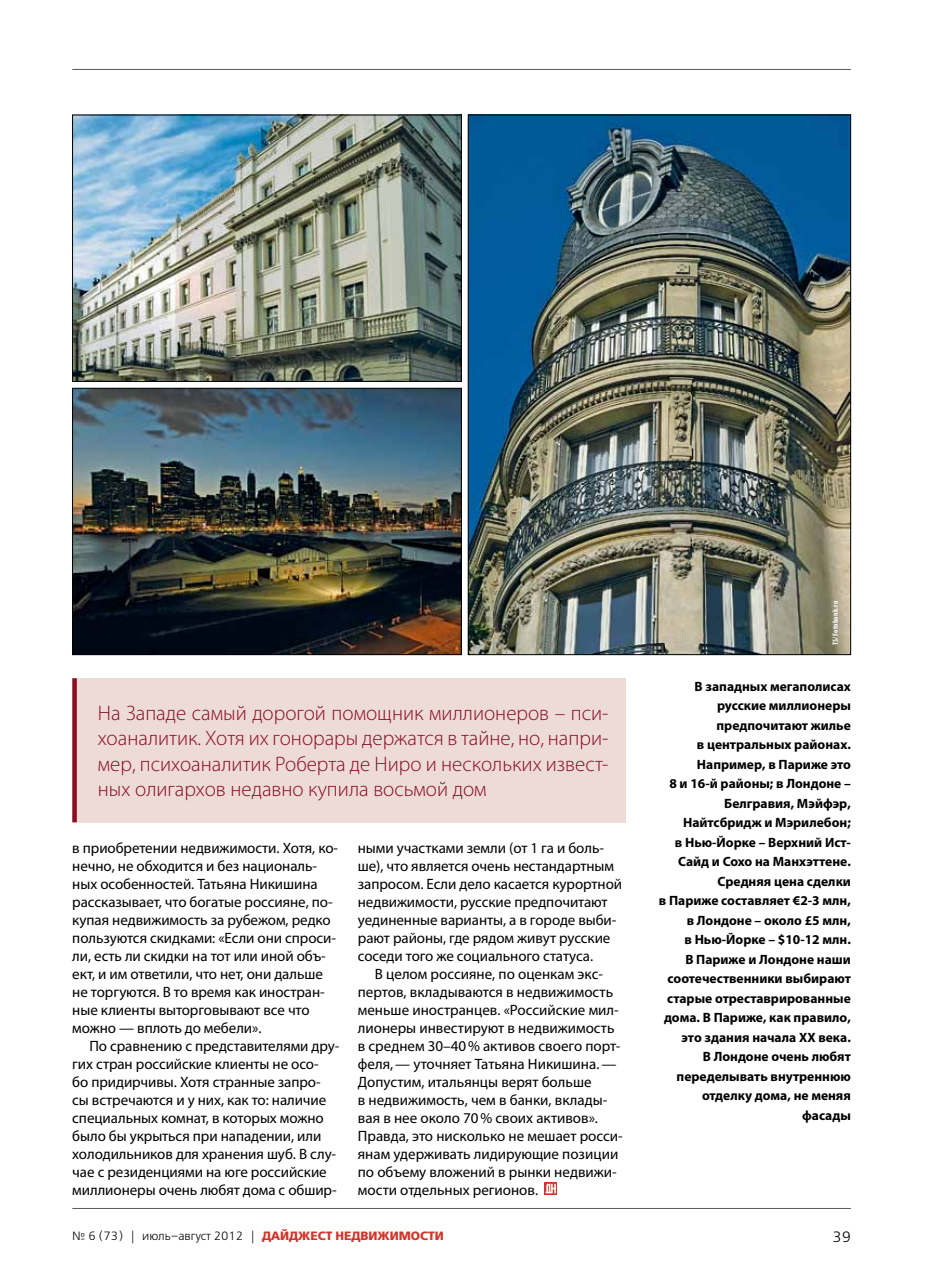
<style>
.page{position:relative;width:936px;height:1263px;background:#fff}
.page>*{position:absolute;margin:0;border:0;box-sizing:border-box;transform-origin:0 0}
.t1{font:300 21px/25.5px "Myriad Pro";color:#8b0c23;text-align:justify}
.t2{font:15px/18px "Myriad Pro";letter-spacing:-.005em;color:#000}
.t3{font:15px "Free Set Light C";color:#000}
.t4{font:700 13.5px/19.5px "Myriad Pro";color:#000;text-align:right}
.t5{font:12px "Free Set Light C";color:#000}
.t6{font:700 condensed 7.5px "Myriad Pro";letter-spacing:.04em;color:#fff}
.s1{font-family:"Free Set Bold C";color:#d2342a}
</style>
<div class="page">
<hr style="left:72px;top:1208px;width:778px;height:1px;background:#58595b">
<svg style="left:544px;top:1182px;width:13px;height:13px"></svg>
<svg style="left:545px;top:1184px;width:11px;height:9px"></svg>
<hr style="left:72px;top:69px;width:778px;height:1px;background:#58595b">
<div style="left:72px;top:678px;width:553px;height:144px;background:#eddbd7"></div>
<div style="left:72px;top:678px;width:5px;height:144px;background:#8b0c23"></div>
<img style="left:470px;top:117px;width:378px;height:536px">
<img style="left:74px;top:117px;width:385px;height:263px">
<div style="left:72px;top:115px;width:389px;height:267px;border:1px solid #000"></div>
<img style="left:74px;top:390px;width:385px;height:263px">
<div style="left:72px;top:388px;width:389px;height:267px;border:1px solid #000"></div>
<h1 class="t1" style="left:98px;top:700px;width:512px">На Западе самый дорогой помощник миллионеров – пси&shy;хоаналитик. Хотя их гонорары держатся в тайне, но, напри&shy;мер, психоаналитик Роберта де Ниро и нескольких извест&shy;ных олигархов недавно купила восьмой дом</h1>
<p class="t2" style="left:72px;top:839px;width:267px">в приобретении недвижимости. Хотя, ко&shy;нечно, не обходится и без националь&shy;ных особенностей. Татьяна Никишина рассказывает, что богатые россияне, по&shy;купая недвижимость за рубежом, редко пользуются скидками: «Если они спроси&shy;ли, есть ли скидки на тот или иной объ&shy;ект, и им ответили, что нет, они дальше не торгуются. В то время как иностран&shy;ные клиенты выторговывают все что можно — вплоть до мебели».</p>
<p class="t2" style="left:72px;top:1037px;width:268px;text-indent:17px">По сравнению с представителями дру&shy;гих стран российские клиенты не осо-<br>бо придирчивы. Хотя странные запро&shy;сы встречаются и у них, как то: наличие специальных комнат, в которых можно было бы укрыться при нападении, или холодильников для хранения шуб. В слу&shy;чае с резиденциями на юге российские миллионеры очень любят дома с обшир-</p>
<p class="t2" style="left:358px;top:839px;width:266px">ными участками земли (от 1 га и боль&shy;ше), что является очень нестандартным запросом. Если дело касается курортной недвижимости, русские предпочитают уединенные варианты, а в городе выби&shy;рают районы, где рядом живут русские соседи того же социального статуса.</p>
<p class="t2" style="left:358px;top:965px;width:266px;text-indent:17px">В целом россияне, по оценкам экс&shy;пертов, вкладываются в недвижимость меньше иностранцев. «Российские мил&shy;лионеры инвестируют в недвижимость в среднем 30–40% активов своего порт&shy;феля,— уточняет Татьяна Никишина.— Допустим, итальянцы верят больше<br>в недвижимость, чем в банки, вклады&shy;вая в нее около 70% своих активов».<br>Правда, это нисколько не мешает росси&shy;янам удерживать лидирующие позиции по объему вложений в рынки недвижи&shy;мости отдельных регионов.</p>
<p class="t5" style="left:72px;top:1230px;width:373px">№ 6 (73) | июль–август 2012 | <span class="s1">ДАЙДЖЕСТ НЕДВИЖИМОСТИ</span></p>
<p class="t6" style="left:830px;top:645px;width:46px;rotate:-90deg">TS/Fotobank.ru</p>
<p class="t4" style="left:659px;top:676px;width:193px">В западных мегаполисах русские миллионеры предпочитают жилье<br>в центральных районах.<br>Например, в Париже это<br>8 и 16‑й районы; в Лондоне –<br>Белгравия, Мэйфэр,<br>Найтсбридж и Мэрилебон;<br>в Нью-Йорке – Верхний Ист-<br>Сайд и Сохо на Манхэттене.<br>Средняя цена сделки<br>в Париже составляет €2-3 млн, в Лондоне – около £5 млн,<br>в Нью-Йорке – $10-12 млн.<br>В Париже и Лондоне наши соотечественники выбирают старые отреставрированные дома. В Париже, как правило, это здания начала ХХ века.<br>В Лондоне очень любят переделывать внутреннюю отделку дома, не меняя фасады</p>
<p class="t3" style="left:832px;top:1229px;width:20px">39</p>
</div>
